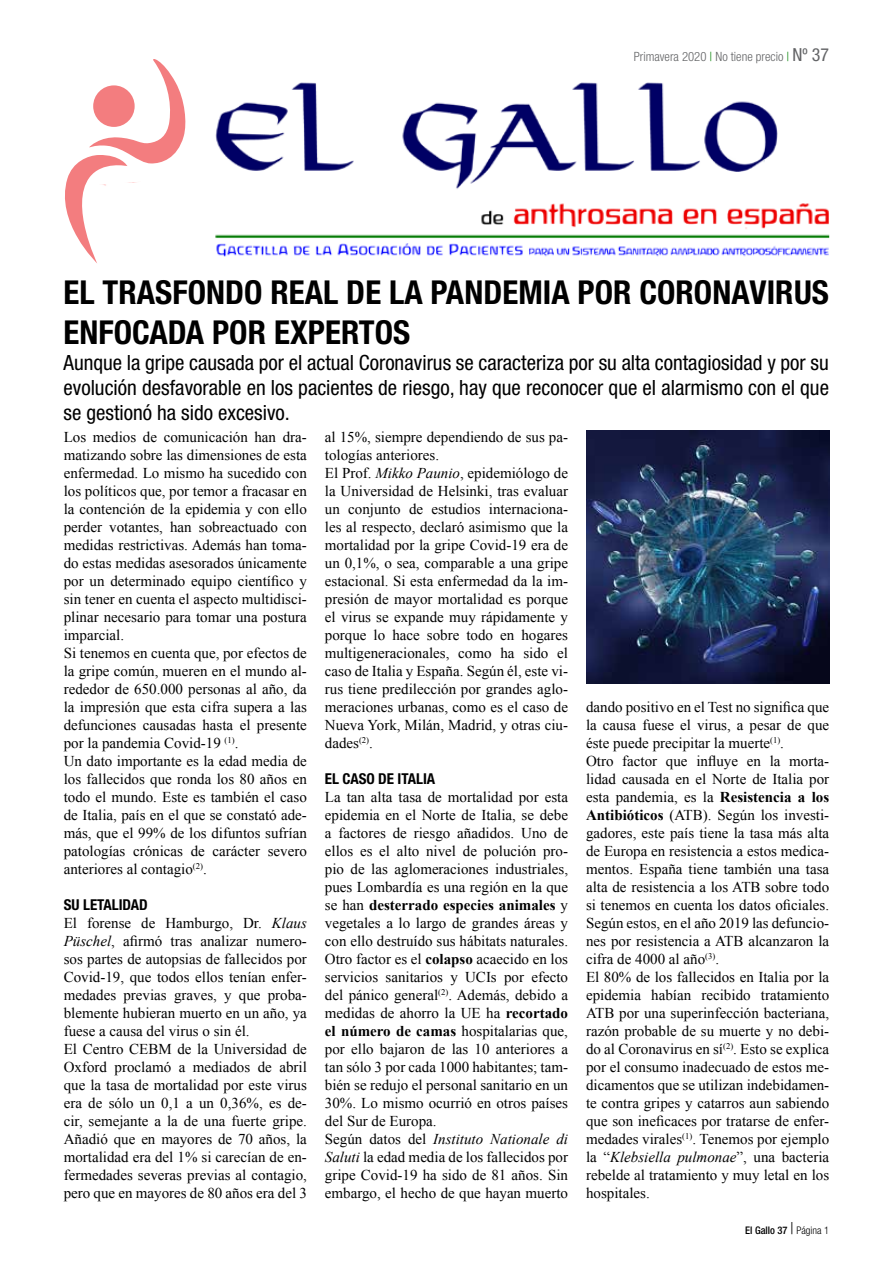
<style>
.page{position:relative;width:893px;height:1263px;background:#fff}
.page>*{position:absolute;margin:0;border:0;box-sizing:border-box;transform-origin:0 0}
.t1{font:700 condensed 33px "Helvetica Neue LT Std";color:#000}
.t2{font:condensed 21px/25.2px "Helvetica Neue LT Std";color:#000;text-align:justify}
.t3{font:15px/18px "Times New Roman";color:#000}
.t4{font:700 condensed 15px "Helvetica Neue LT Std";color:#000}
.t5{font:300 condensed 12.75px "Helvetica Neue LT Std";color:#636466}
.t6{font:500 condensed 10.5px "Helvetica Neue LT Std";color:#000}
.s1{color:#008000}
.s2{font-weight:400;font-size:18px}
.s3{font-style:italic}
.s4{font-weight:700}
.s5{font-weight:300;font-size:16.5px}
.s6{font-weight:300}
</style>
<div class="page">
<img style="left:215px;top:82px;width:614px;height:175px">
<svg style="left:65px;top:59px;width:121px;height:204px"></svg>
<img style="left:586px;top:430px;width:243px;height:253px">
<p class="t5" style="left:634px;top:50px;width:197px">Primavera 2020 <span class="s1">|</span> No tiene precio <span class="s1">|</span> <span class="s2">Nº 37</span></p>
<h1 class="t1" style="left:64px;top:273px;width:533px">EL TRASFONDO REAL DE LA PANDEMIA POR</h1>
<h1 class="t1" style="left:639px;top:273px;width:191px">CORONAVIRUS</h1>
<h1 class="t1" style="left:64px;top:312px;width:19px">ENFOCADA</h1>
<h1 class="t1" style="left:212px;top:312px;width:19px">POR</h1>
<h1 class="t1" style="left:274px;top:312px;width:52px">EXPERTOS</h1>
<h2 class="t2" style="left:64px;top:350px;width:767px">Aunque la gripe causada por el actual Coronavirus se caracteriza por su alta contagiosidad y por su evolución desfavorable en los pacientes de riesgo, hay que reconocer que el alarmismo con el que se gestionó ha sido excesivo.</h2>
<p class="t3" style="left:64px;top:428px;width:245px">Los medios de comunicación han dra&shy;matizando sobre las dimensiones de esta enfermedad. Lo mismo ha sucedido con los políticos que, por temor a fracasar en la contención de la epidemia y con ello perder votantes, han sobreactuado con medidas restrictivas. Además han toma&shy;do estas medidas asesorados únicamente por un determinado equipo científico y sin tener en cuenta el aspecto multidisci&shy;plinar necesario para tomar una postura imparcial.<br>Si tenemos en cuenta que, por efectos de la gripe común, mueren en el mundo al&shy;rededor de 650.000 personas al año, da la impresión que esta cifra supera a las defunciones causadas hasta el presente por la pandemia Covid-19 <sup>(1)</sup>.<br>Un dato importante es la edad media de los fallecidos que ronda los 80 años en todo el mundo. Este es también el caso de Italia, país en el que se constató ade&shy;más, que el 99% de los difuntos sufrían patologías crónicas de carácter severo anteriores al contagio<sup>(2)</sup>.</p>
<p class="t4" style="left:64px;top:895px;width:28px">SU LETALIDAD</p>
<p class="t3" style="left:64px;top:914px;width:245px">El forense de Hamburgo, Dr. <span class="s3">Klaus Püschel</span>, afirmó tras analizar numero&shy;sos partes de autopsias de fallecidos por Covid-19, que todos ellos tenían enfer&shy;medades previas graves, y que proba&shy;blemente hubieran muerto en un año, ya fuese a causa del virus o sin él.<br>El Centro CEBM de la Universidad de Oxford proclamó a mediados de abril que la tasa de mortalidad por este virus era de sólo un 0,1 a un 0,36%, es de&shy;cir, semejante a la de una fuerte gripe.<br>Añadió que en mayores de 70 años, la mortalidad era del 1% si carecían de en&shy;fermedades severas previas al contagio, pero que en mayores de 80 años era del 3</p>
<p class="t3" style="left:325px;top:428px;width:245px">al 15%, siempre dependiendo de sus pa&shy;tologías anteriores.<br>El Prof. <span class="s3">Mikko Paunio</span>, epidemiólogo de la Universidad de Helsinki, tras evaluar un conjunto de estudios internaciona&shy;les al respecto, declaró asimismo que la mortalidad por la gripe Covid-19 era de un 0,1%, o sea, comparable a una gripe estacional. Si esta enfermedad da la im&shy;presión de mayor mortalidad es porque el virus se expande muy rápidamente y porque lo hace sobre todo en hogares multigeneracionales, como ha sido el caso de Italia y España. Según él, este vi&shy;rus tiene predilección por grandes aglo&shy;meraciones urbanas, como es el caso de Nueva York, Milán, Madrid, y otras ciu&shy;dades<sup>(2)</sup>.</p>
<p class="t4" style="left:325px;top:769px;width:27px">EL CASO</p>
<p class="t4" style="left:378px;top:769px;width:31px">DE ITALIA</p>
<p class="t3" style="left:325px;top:788px;width:245px">La tan alta tasa de mortalidad por esta epidemia en el Norte de Italia, se debe a factores de riesgo añadidos. Uno de ellos es el alto nivel de polución pro&shy;pio de las aglomeraciones industriales, pues Lombardía es una región en la que se han <span class="s4">desterrado especies animales</span> y vegetales a lo largo de grandes áreas y con ello destruído sus hábitats naturales.<br>Otro factor es el <span class="s4">colapso</span> acaecido en los servicios sanitarios y UCIs por efecto del pánico general<sup>(2)</sup>. Además, debido a medidas de ahorro la UE ha <span class="s4">recortado el número de camas</span> hospitalarias que, por ello bajaron de las 10 anteriores a tan sólo 3 por cada 1000 habitantes; tam&shy;bién se redujo el personal sanitario en un 30%. Lo mismo ocurrió en otros países del Sur de Europa.<br>Según datos del <span class="s3">Instituto Nationale di Saluti</span> la edad media de los fallecidos por gripe Covid-19 ha sido de 81 años. Sin embargo, el hecho de que hayan muerto</p>
<p class="t3" style="left:586px;top:698px;width:245px">dando positivo en el Test no significa que la causa fuese el virus, a pesar de que éste puede precipitar la muerte<sup>(1)</sup>.<br>Otro factor que influye en la morta&shy;lidad causada en el Norte de Italia por esta pandemia, es la <span class="s4">Resistencia a los Antibióticos</span> (ATB). Según los investi&shy;gadores, este país tiene la tasa más alta de Europa en resistencia a estos medica&shy;mentos. España tiene también una tasa alta de resistencia a los ATB sobre todo si tenemos en cuenta los datos oficiales.<br>Según estos, en el año 2019 las defuncio&shy;nes por resistencia a ATB alcanzaron la cifra de 4000 al año<sup>(3)</sup>.<br>El 80% de los fallecidos en Italia por la epidemia habían recibido tratamiento ATB por una superinfección bacteriana, razón probable de su muerte y no debi&shy;do al Coronavirus en sí<sup>(2)</sup>. Esto se explica por el consumo inadecuado de estos me&shy;dicamentos que se utilizan indebidamen&shy;te contra gripes y catarros aun sabiendo que son ineficaces por tratarse de enfer&shy;medades virales<sup>(1)</sup>. Tenemos por ejemplo la “<span class="s3">Klebsiella pulmonae</span>”, una bacteria rebelde al tratamiento y muy letal en los hospitales.</p>
<p class="t6" style="left:745px;top:1224px;width:86px">El Gallo 37 <span class="s5">|</span> <span class="s6">Página 1</span></p>
</div>
